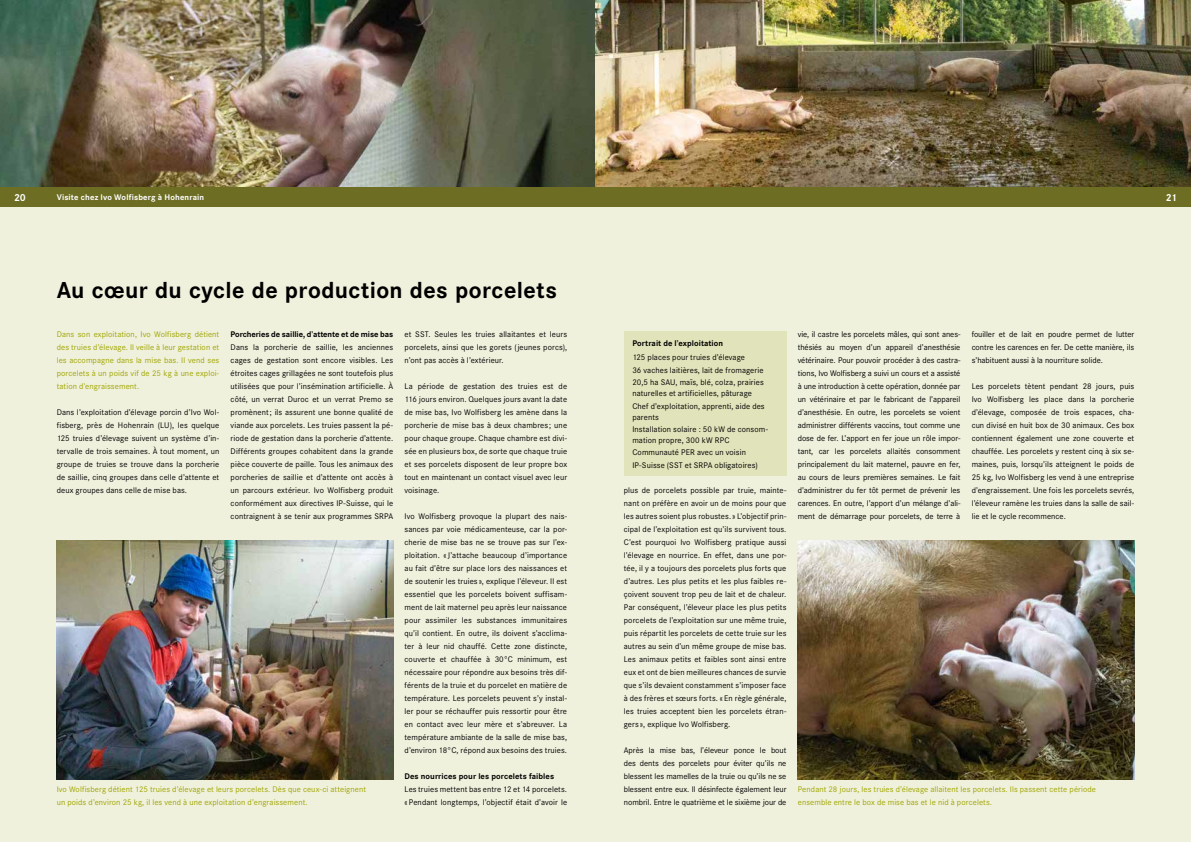
<style>
.page{position:relative;width:1191px;height:842px;background:#f0f1dd}
.page>*{position:absolute;margin:0;border:0;box-sizing:border-box;transform-origin:0 0}
.t1{font:700 24px "Corporate S";letter-spacing:.015em;color:#000}
.t2{font:700 10.5px "Corporate S";color:#fff}
.t3{font:8.5px/13px "Corporate S";letter-spacing:.01em;color:#000;text-align:justify}
.t4{font:8.5px/13px "Corporate S";letter-spacing:.01em;color:#9fa500}
.t5{font:700 8.5px "Corporate S";letter-spacing:.005em;color:#000}
.t6{font:700 8.5px "Corporate S";letter-spacing:.015em;color:#fff}
</style>
<div class="page">
<img style="left:0;top:0;width:595px;height:187px">
<img style="left:595px;top:0;width:596px;height:187px">
<div style="left:0;top:187px;width:1191px;height:20px;background:#6d6d24"></div>
<div style="left:624px;top:332px;width:162px;height:144px;background:#e1e3ba"></div>
<img style="left:57px;top:540px;width:336px;height:239px">
<img style="left:797px;top:540px;width:337px;height:239px">
<p class="t6" style="left:57px;top:192px;width:149px">Visite chez Ivo Wolfisberg à Hohenrain</p>
<p class="t2" style="left:14px;top:192px;width:13px">20</p>
<p class="t2" style="left:1165px;top:192px;width:13px">21</p>
<h1 class="t1" style="left:57px;top:276px;width:502px">Au cœur du cycle de production des porcelets</h1>
<p class="t4" style="left:57px;top:328px;width:164px;text-align:justify">Dans son exploitation, Ivo Wolfisberg détient des truies d’élevage. Il veille à leur gestation et les accompagne dans la mise bas. Il vend ses porcelets à un poids vif de 25 kg à une exploi&shy;tation d’engraissement.</p>
<p class="t3" style="left:57px;top:406px;width:164px">Dans l’exploitation d’élevage porcin d’Ivo Wol&shy;fisberg, près de Hohenrain (LU), les quelque 125 truies d’élevage suivent un système d’in&shy;tervalle de trois semaines. À tout moment, un groupe de truies se trouve dans la porcherie de saillie, cinq groupes dans celle d’attente et deux groupes dans celle de mise bas.</p>
<p class="t3" style="left:404px;top:328px;width:164px">et SST. Seules les truies allaitantes et leurs porcelets, ainsi que les gorets (jeunes porcs), n’ont pas accès à l’extérieur.</p>
<p class="t3" style="left:404px;top:380px;width:164px">La période de gestation des truies est de 116 jours environ. Quelques jours avant la date de mise bas, Ivo Wolfisberg les amène dans la porcherie de mise bas à deux chambres ; une pour chaque groupe. Chaque chambre est divi&shy;sée en plusieurs box, de sorte que chaque truie et ses porcelets disposent de leur propre box tout en maintenant un contact visuel avec leur voisinage.</p>
<p class="t3" style="left:404px;top:510px;width:164px">Ivo Wolfisberg provoque la plupart des nais&shy;sances par voie médicamenteuse, car la por&shy;cherie de mise bas ne se trouve pas sur l’ex&shy;ploitation. «J’attache beaucoup d’importance au fait d’être sur place lors des naissances et de soutenir les truies », explique l’éleveur. Il est essentiel que les porcelets boivent suffisam&shy;ment de lait maternel peu après leur naissance pour assimiler les substances immunitaires qu’il contient. En outre, ils doivent s’acclima&shy;ter à leur nid chauffé. Cette zone distincte, couverte et chauffée à 30°C minimum, est nécessaire pour répondre aux besoins très dif&shy;férents de la truie et du porcelet en matière de température. Les porcelets peuvent s’y instal&shy;ler pour se réchauffer puis ressortir pour être en contact avec leur mère et s’abreuver. La température ambiante de la salle de mise bas, d’environ 18°C, répond aux besoins des truies.</p>
<p class="t5" style="left:404px;top:771px;width:151px">Des nourrices pour les porcelets faibles</p>
<p class="t3" style="left:404px;top:783px;width:164px">Les truies mettent bas entre 12 et 14 porcelets. «Pendant longtemps, l’objectif était d’avoir le</p>
<p class="t5" style="left:231px;top:329px;width:164px">Porcheries de saillie, d’attente et de mise bas</p>
<p class="t3" style="left:231px;top:341px;width:164px">Dans la porcherie de saillie, les anciennes cages de gestation sont encore visibles. Les étroites cages grillagées ne sont toutefois plus utilisées que pour l’insémination artificielle. À côté, un verrat Duroc et un verrat Premo se promènent; ils assurent une bonne qualité de viande aux porcelets. Les truies passent la pé&shy;riode de gestation dans la porcherie d’attente.<br>Différents groupes cohabitent dans la grande pièce couverte de paille. Tous les animaux des porcheries de saillie et d’attente ont accès à un parcours extérieur. Ivo Wolfisberg produit conformément aux directives IP-Suisse, qui le contraignent à se tenir aux programmes SRPA</p>
<p class="t4" style="left:57px;top:783px;width:311px">Ivo Wolfisberg détient 125 truies d’élevage et leurs porcelets. Dès que ceux-ci atteignent un poids d’environ 25 kg, il les vend à une exploitation d’engraissement.</p>
<p class="t5" style="left:632px;top:339px;width:92px">Portrait de l’exploitation</p>
<p class="t3" style="left:632px;top:351px;width:133px;line-height:12.4px;text-align:left">125 places pour truies d’élevage<br>36 vaches laitières, lait de fromagerie<br>20,5 ha SAU, maïs, blé, colza, prairies</p>
<p class="t3" style="left:632px;top:387px;width:134px;line-height:12.4px">naturelles et artificielles, pâturage<br>Chef d’exploitation, apprenti, aide des</p>
<p class="t3" style="left:632px;top:411px;width:137px;line-height:12.4px">parents<br>Installation solaire : 50 kW de consom-</p>
<p class="t3" style="left:632px;top:434px;width:127px;line-height:12.4px;text-align:left">mation propre, 300 kW RPC<br>Communauté PER avec un voisin<br>IP-Suisse (SST et SRPA obligatoires)</p>
<p class="t3" style="left:624px;top:484px;width:164px">plus de porcelets possible par truie, mainte&shy;nant on préfère en avoir un de moins pour que les autres soient plus robustes.» L’objectif prin&shy;cipal de l’exploitation est qu’ils survivent tous.<br>C’est pourquoi Ivo Wolfisberg pratique aussi l’élevage en nourrice. En effet, dans une por&shy;tée, il y a toujours des porcelets plus forts que d’autres. Les plus petits et les plus faibles re&shy;çoivent souvent trop peu de lait et de chaleur.<br>Par conséquent, l’éleveur place les plus petits porcelets de l’exploitation sur une même truie, puis répartit les porcelets de cette truie sur les autres au sein d’un même groupe de mise bas.<br>Les animaux petits et faibles sont ainsi entre eux et ont de bien meilleures chances de survie que s’ils devaient constamment s’imposer face à des frères et sœurs forts. «En règle générale, les truies acceptent bien les porcelets étran&shy;gers », explique Ivo Wolfisberg.</p>
<p class="t3" style="left:624px;top:744px;width:164px">Après la mise bas, l’éleveur ponce le bout des dents des porcelets pour éviter qu’ils ne blessent les mamelles de la truie ou qu’ils ne se blessent entre eux. Il désinfecte également leur nombril. Entre le quatrième et le sixième jour de</p>
<p class="t3" style="left:797px;top:328px;width:164px">vie, il castre les porcelets mâles, qui sont anes&shy;thésiés au moyen d’un appareil d’anesthésie vétérinaire. Pour pouvoir procéder à des castra&shy;tions, Ivo Wolfisberg a suivi un cours et a assisté à une introduction à cette opération, donnée par un vétérinaire et par le fabricant de l’appareil d’anesthésie. En outre, les porcelets se voient administrer différents vaccins, tout comme une dose de fer. L’apport en fer joue un rôle impor&shy;tant, car les porcelets allaités consomment principalement du lait maternel, pauvre en fer, au cours de leurs premières semaines. Le fait d’administrer du fer tôt permet de prévenir les carences. En outre, l’apport d’un mélange d’ali&shy;ment de démarrage pour porcelets, de terre à</p>
<p class="t3" style="left:971px;top:328px;width:164px">fouiller et de lait en poudre permet de lutter contre les carences en fer. De cette manière, ils s’habituent aussi à la nourriture solide.</p>
<p class="t3" style="left:971px;top:380px;width:164px">Les porcelets tètent pendant 28 jours, puis Ivo Wolfisberg les place dans la porcherie d’élevage, composée de trois espaces, cha&shy;cun divisé en huit box de 30 animaux. Ces box contiennent également une zone couverte et chauffée. Les porcelets y restent cinq à six se&shy;maines, puis, lorsqu’ils atteignent le poids de 25 kg, Ivo Wolfisberg les vend à une entreprise d’engraissement. Une fois les porcelets sevrés, l’éleveur ramène les truies dans la salle de sail&shy;lie et le cycle recommence.</p>
<p class="t4" style="left:797px;top:783px;width:300px">Pendant 28 jours, les truies d’élevage allaitent les porcelets. Ils passent cette période ensemble entre le box de mise bas et le nid à porcelets.</p>
</div>
